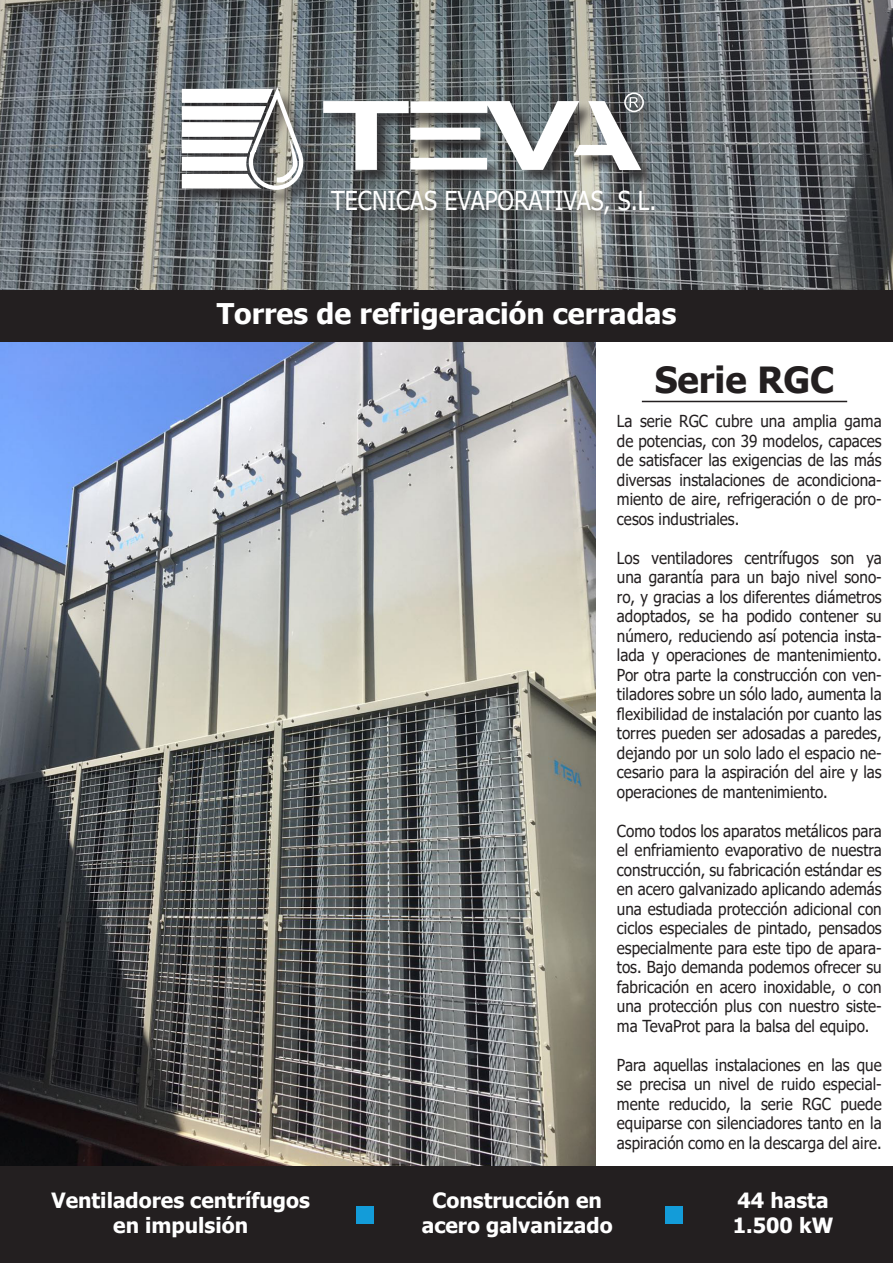
<style>
.page{position:relative;width:893px;height:1263px;background:#fff}
.page>*{position:absolute;margin:0;border:0;box-sizing:border-box;transform-origin:0 0}
.t1{font:700 36px "Tahoma";color:#231f20}
.t2{font:700 28.5px "Tahoma";color:#fff}
.t3{font:25.95px "Tahoma";color:#fff;scale:.9 1}
.t4{font:700 21px/25.2px "Tahoma";color:#fff;text-align:center}
.Estilo_de_párrafo_5{font:16.5px/19.5px "Tahoma";color:#231f20;text-align:justify;scale:.92 1}
</style>
<div class="page">
<svg style="left:0;top:0;width:893px;height:290px;background:#666c6e"></svg>
<img style="left:1px;top:341px;width:594px;height:825px">
<div style="left:0;top:290px;width:893px;height:51px;background:#231f20"></div>
<hr style="left:642px;top:401px;width:205px;height:1px;background:#231f20">
<div style="left:183px;top:89px;width:488px;height:142px;background:#231f20;opacity:.75"></div>
<svg style="left:182px;top:81px;width:123px;height:111px"></svg>
<div style="left:624px;top:92px;width:20px;height:20px;border:2px solid #fff;border-radius:50%"></div>
<svg style="left:323px;top:97px;width:318px;height:73px"></svg>
<div style="left:0;top:1166px;width:893px;height:97px;background:#231f20"></div>
<div style="left:666px;top:1206px;width:17px;height:18px;background:#139cd9"></div>
<div style="left:357px;top:1206px;width:17px;height:18px;background:#139cd9"></div>
<p class="t3" style="left:331px;top:183px;width:363px">TECNICAS EVAPORATIVAS, S.L.</p>
<p class="t2" style="left:217px;top:294px;width:461px">Torres de refrigeración cerradas</p>
<p class="t1" style="left:655px;top:354px;width:181px">Serie RGC</p>
<p class="Estilo_de_párrafo_5" style="left:617px;top:412px;width:289px">La serie RGC cubre una amplia gama de potencias, con 39 modelos, capaces de satisfacer las exigencias de las más diversas instalaciones de acondiciona&shy;miento de aire, refrigeración o de pro&shy;cesos industriales.</p>
<p class="Estilo_de_párrafo_5" style="left:617px;top:549px;width:289px">Los ventiladores centrífugos son ya una garantía para un bajo nivel sono&shy;ro, y gracias a los diferentes diámetros adoptados, se ha podido contener su número, reduciendo así potencia insta&shy;lada y operaciones de mantenimiento.<br>Por otra parte la construcción con ven&shy;tiladores sobre un sólo lado, aumenta la flexibilidad de instalación por cuanto las torres pueden ser adosadas a paredes, dejando por un solo lado el espacio ne&shy;cesario para la aspiración del aire y las operaciones de mantenimiento.</p>
<p class="Estilo_de_párrafo_5" style="left:617px;top:822px;width:289px">Como todos los aparatos metálicos para el enfriamiento evaporativo de nuestra construcción, su fabricación estándar es en acero galvanizado aplicando además una estudiada protección adicional con ciclos especiales de pintado, pensados especialmente para este tipo de apara&shy;tos. Bajo demanda podemos ofrecer su fabricación en acero inoxidable, o con una protección plus con nuestro siste&shy;ma TevaProt para la balsa del equipo.</p>
<p class="Estilo_de_párrafo_5" style="left:617px;top:1056px;width:289px">Para aquellas instalaciones en las que se precisa un nivel de ruido especial&shy;mente reducido, la serie RGC puede equiparse con silenciadores tanto en la aspiración como en la descarga del aire.</p>
<p class="t4" style="left:51px;top:1188px;width:260px">Ventiladores centrífugos en impulsión</p>
<p class="t4" style="left:422px;top:1188px;width:192px">Construcción en acero galvanizado</p>
<p class="t4" style="left:737px;top:1188px;width:93px">44 hasta</p>
<p class="t4" style="left:733px;top:1213px;width:102px">1.500 kW</p>
</div>
